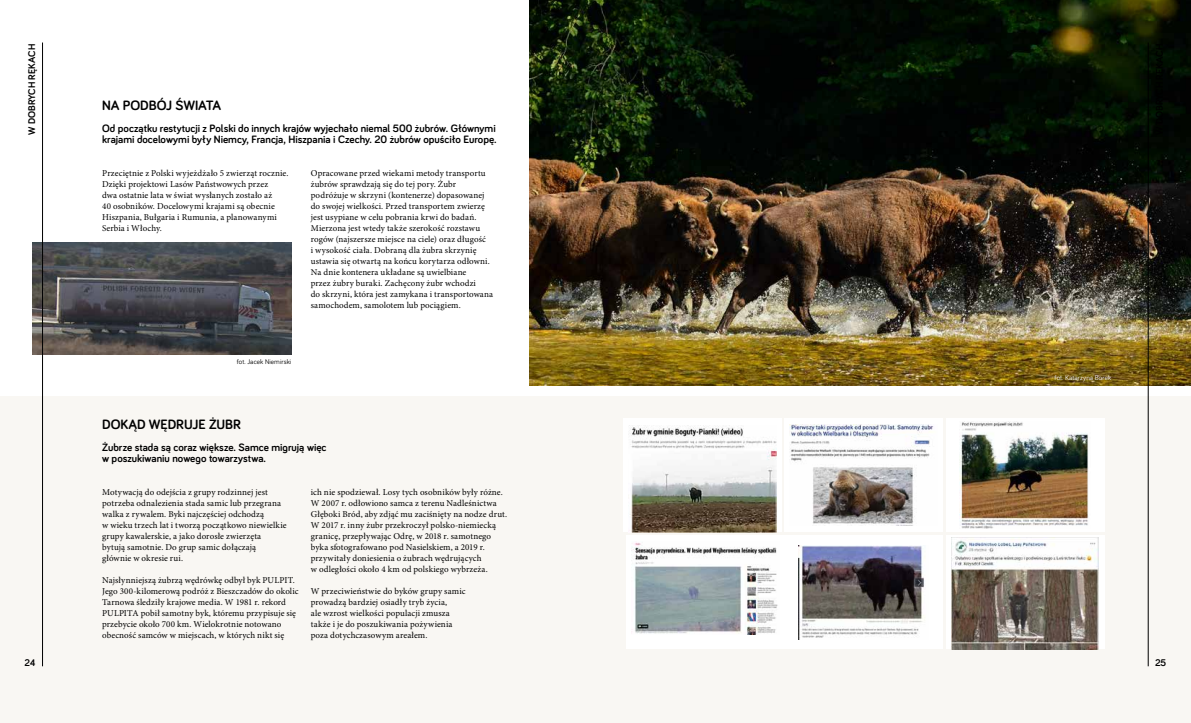
<style>
.page{position:relative;width:1191px;height:723px;background:#fff}
.page>*{position:absolute;margin:0;border:0;box-sizing:border-box;transform-origin:0 0}
.t1{font:700 14px "Bariol";letter-spacing:-.005em;color:#000}
.t2{font:700 11px/11px "Bariol";color:#000}
.t3{font:700 10px "Bariol";letter-spacing:-.005em;color:#000}
.t4{font:9px/11px "Minion Pro";letter-spacing:.01em;color:#000}
.t5{font:7px "Bariol";letter-spacing:.01em;color:#000}
.t6{font:7px "Bariol";letter-spacing:.015em;color:#fff}
</style>
<div class="page">
<div style="left:0;top:396px;width:1191px;height:327px;background:#f9f7f3"></div>
<img style="left:529px;top:0;width:662px;height:385px">
<div style="left:946px;top:418px;width:158px;height:114px;background:#fff"></div>
<img style="left:960px;top:422px;width:129px;height:106px">
<div style="left:624px;top:418px;width:158px;height:114px;background:#fff"></div>
<img style="left:629px;top:425px;width:148px;height:107px">
<div style="left:784px;top:535px;width:158px;height:114px;background:#fff"></div>
<img style="left:798px;top:545px;width:127px;height:94px">
<div style="left:784px;top:418px;width:158px;height:114px;background:#fff"></div>
<img style="left:789px;top:424px;width:145px;height:102px">
<div style="left:626px;top:535px;width:158px;height:114px;background:#fff"></div>
<img style="left:631px;top:542px;width:147px;height:93px">
<div style="left:946px;top:535px;width:158px;height:114px;background:#fff"></div>
<img style="left:951px;top:537px;width:147px;height:112px">
<img style="left:32px;top:242px;width:259px;height:112px">
<hr style="left:42px;top:43px;width:1px;height:623px;background:#000">
<hr style="left:1148px;top:43px;width:1px;height:623px;background:#000">
<p class="t3" style="left:25px;top:135px;width:93px;rotate:-90deg">W DOBRYCH RĘKACH</p>
<h1 class="t1" style="left:102px;top:96px;width:120px">NA PODBÓJ ŚWIATA</h1>
<p class="t2" style="left:102px;top:122px;width:396px">Od początku restytucji z Polski do innych krajów wyjechało niemal 500 żubrów. Głównymi krajami docelowymi były Niemcy, Francja, Hiszpania i Czechy. 20 żubrów opuściło Europę.</p>
<p class="t4" style="left:102px;top:168px;width:188px">Przeciętnie z Polski wyjeżdżało 5 zwierząt rocznie.<br>Dzięki projektowi Lasów Państwowych przez<br>dwa ostatnie lata w świat wysłanych zostało aż<br>40 osobników. Docelowymi krajami są obecnie Hiszpania, Bułgaria i Rumunia, a planowanymi Serbia i Włochy.</p>
<p class="t4" style="left:311px;top:168px;width:184px">Opracowane przed wiekami metody transportu żubrów sprawdzają się do tej pory. Żubr podróżuje w skrzyni (kontenerze) dopasowanej do swojej wielkości. Przed transportem zwierzę jest usypiane w celu pobrania krwi do badań.<br>Mierzona jest wtedy także szerokość rozstawu rogów (najszersze miejsce na ciele) oraz długość<br>i wysokość ciała. Dobraną dla żubra skrzynię ustawia się otwartą na końcu korytarza odłowni.<br>Na dnie kontenera układane są uwielbiane<br>przez żubry buraki. Zachęcony żubr wchodzi<br>do skrzyni, która jest zamykana i transportowana samochodem, samolotem lub pociągiem.</p>
<p class="t5" style="left:237px;top:356px;width:56px">fot. Jacek Niemirski</p>
<h1 class="t1" style="left:102px;top:415px;width:140px">DOKĄD WĘDRUJE ŻUBR</h1>
<p class="t2" style="left:102px;top:441px;width:226px">Żubrze stada są coraz większe. Samce migrują więc w poszukiwaniu nowego towarzystwa.</p>
<p class="t4" style="left:102px;top:487px;width:186px">Motywacją do odejścia z grupy rodzinnej jest potrzeba odnalezienia stada samic lub przegrana walka z rywalem. Byki najczęściej odchodzą<br>w wieku trzech lat i tworzą początkowo niewielkie grupy kawalerskie, a jako dorosłe zwierzęta<br>bytują samotnie. Do grup samic dołączają głównie w okresie rui.</p>
<p class="t4" style="left:102px;top:575px;width:198px">Najsłynniejszą żubrzą wędrówkę odbył byk PULPIT.<br>Jego 300-kilomerową podróż z Bieszczadów do okolic Tarnowa śledziły krajowe media. W 1981 r. rekord PULPITA pobił samotny byk, któremu przypisuje się przebycie około 700 km. Wielokrotnie notowano obecność samców w miejscach, w których nikt się</p>
<p class="t4" style="left:311px;top:487px;width:198px">ich nie spodziewał. Losy tych osobników były różne.<br>W 2007 r. odłowiono samca z terenu Nadleśnictwa Głęboki Bród, aby zdjąć mu zaciśnięty na nodze drut.<br>W 2017 r. inny żubr przekroczył polsko-niemiecką granicę, przepływając Odrę, w 2018 r. samotnego byka sfotografowano pod Nasielskiem, a 2019 r. przywitały doniesienia o żubrach wędrujących<br>w odległości około 4 km od polskiego wybrzeża.</p>
<p class="t4" style="left:311px;top:586px;width:156px">W przeciwieństwie do byków grupy samic prowadzą bardziej osiadły tryb życia,<br>ale wzrost wielkości populacji zmusza także i je do poszukiwania pożywienia poza dotychczasowym areałem.</p>
<p class="t6" style="left:1054px;top:372px;width:58px">fot. Katarzyna Borek</p>
<p class="t3" style="left:25px;top:656px;width:12px">24</p>
<p class="t3" style="left:1155px;top:656px;width:13px">25</p>
</div>
